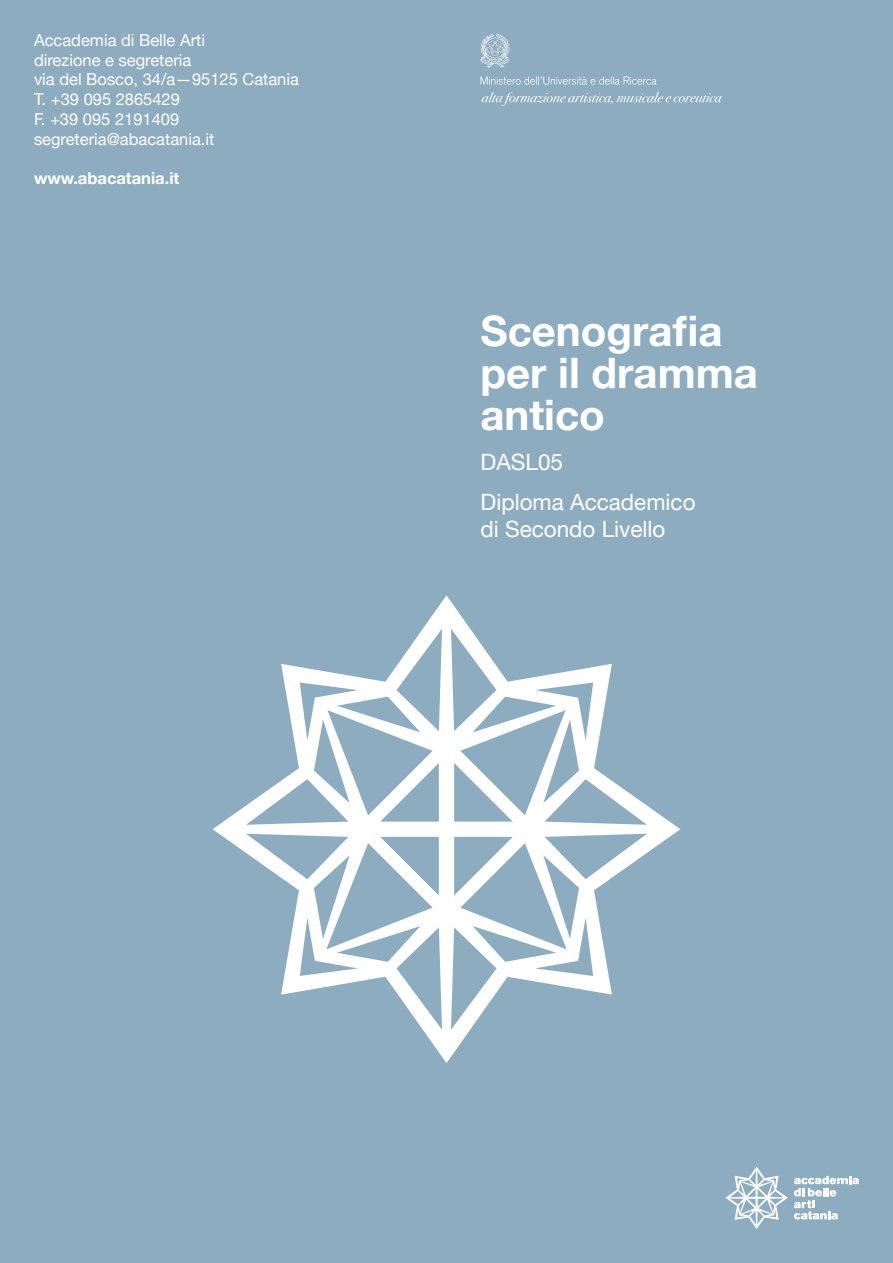
<style>
.page{position:relative;width:893px;height:1263px;background:#8eacbf}
.page>*{position:absolute;margin:0;border:0;box-sizing:border-box;transform-origin:0 0}
.t1{font:700 42px/42px "Helvetica Neue";color:#fff}
.t2{font:22.5px/39.8px "Helvetica Neue";color:#fff}
.t3{font:16.5px/19.8px "Helvetica Neue";color:#fff}
.t4{font:700 16.5px "Helvetica Neue";color:#fff}
</style>
<div class="page">
<svg style="left:213px;top:595px;width:467px;height:468px"></svg>
<svg style="left:480px;top:34px;width:30px;height:34px"></svg>
<svg style="left:482px;top:92px;width:240px;height:14px"></svg>
<svg style="left:480px;top:76px;width:177px;height:9px"></svg>
<svg style="left:794px;top:1176px;width:65px;height:43px"></svg>
<svg style="left:725px;top:1166px;width:63px;height:63px"></svg>
<p class="t3" style="left:34px;top:31px;width:266px">Accademia di Belle Arti<br>direzione e segreteria<br>via del Bosco, 34/a—95125 Catania<br>T. +39 095 2865429<br>F. +39 095 2191409 segreteria@abacatania.it</p>
<p class="t4" style="left:34px;top:166px;width:147px">www.abacatania.it</p>
<h1 class="t1" style="left:480px;top:311px;width:279px">Scenografia per il dramma antico</h1>
<h2 class="t2" style="left:480px;top:443px;width:217px">DASL05<br>Diploma Accademico</h2>
<h2 class="t2" style="left:480px;top:510px;width:187px">di Secondo Livello</h2>
</div>
